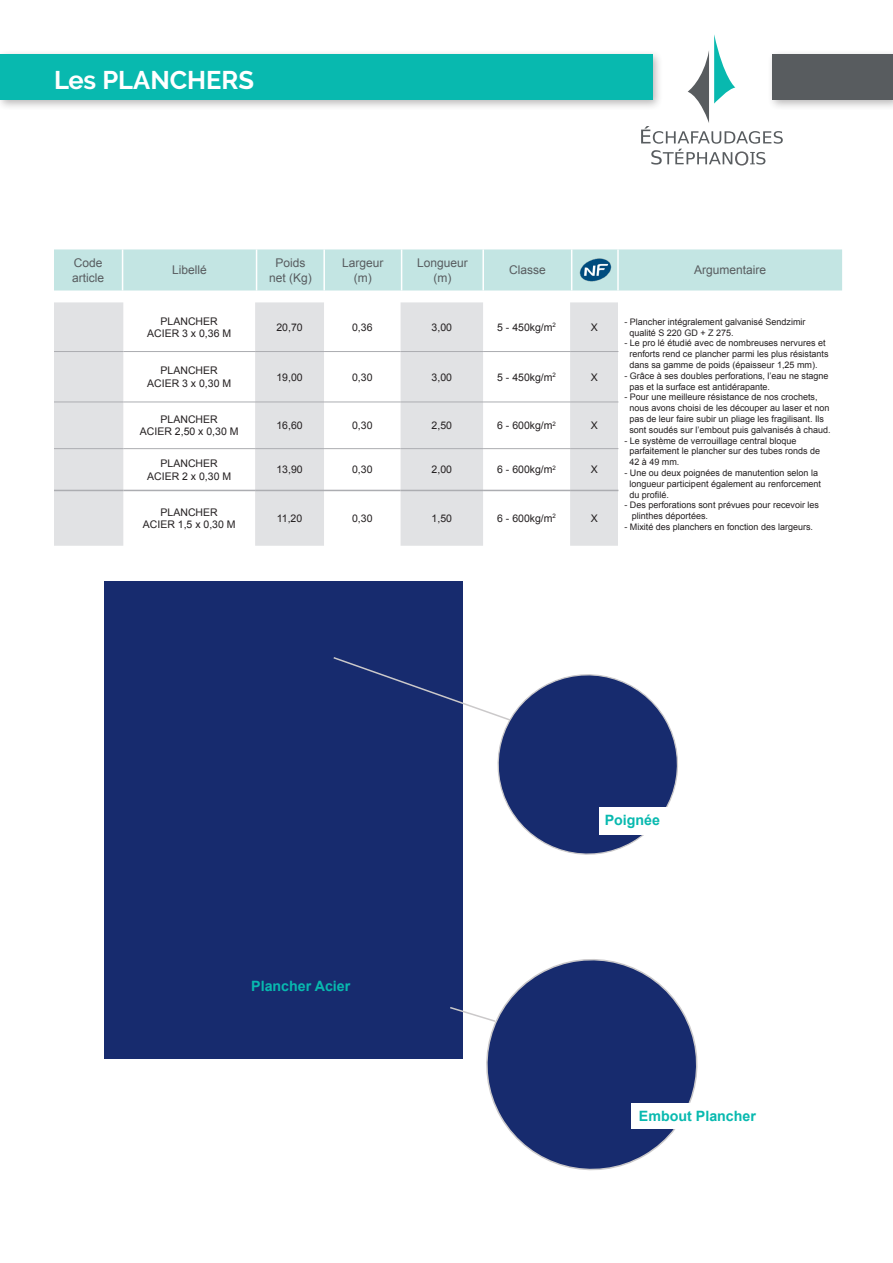
<style>
.page{position:relative;width:893px;height:1263px;background:#fff}
.page>*{position:absolute;margin:0;border:0;box-sizing:border-box;transform-origin:0 0}
.t1{font:700 25.5px "Raleway";color:#fff}
.t2{font:700 14.25px "Arial";color:#08b9af}
.t3{font:12px/14.4px "Arial";color:#585c5f}
.t4{font:10.5px/12.6px "Arial";color:#231f20;text-align:center}
.t5{font:9px/10.8px "Arial";color:#231f20}
</style>
<div class="page">
<div style="left:104px;top:581px;width:358px;height:478px;background:#172b6e"></div>
<div style="left:0;top:49px;width:663px;height:62px;background:#231f20;opacity:.32"></div>
<div style="left:0;top:55px;width:652px;height:45px;background:#08b9af"></div>
<div style="left:767px;top:49px;width:126px;height:62px;background:#231f20;opacity:.32"></div>
<div style="left:772px;top:55px;width:121px;height:45px;background:#585c5f"></div>
<svg style="left:641px;top:34px;width:142px;height:132px"></svg>
<svg style="left:54px;top:302px;width:564px;height:244px"></svg>
<hr style="left:54px;top:351px;width:69px;height:1px;background:#acadb1">
<hr style="left:123px;top:351px;width:132px;height:1px;background:#acadb1">
<hr style="left:255px;top:351px;width:69px;height:1px;background:#acadb1">
<hr style="left:324px;top:351px;width:77px;height:1px;background:#acadb1">
<hr style="left:401px;top:351px;width:82px;height:1px;background:#acadb1">
<hr style="left:483px;top:351px;width:87px;height:1px;background:#acadb1">
<hr style="left:54px;top:402px;width:69px;height:1px;background:#acadb1">
<hr style="left:123px;top:402px;width:132px;height:1px;background:#acadb1">
<hr style="left:255px;top:402px;width:69px;height:1px;background:#acadb1">
<hr style="left:324px;top:402px;width:77px;height:1px;background:#acadb1">
<hr style="left:401px;top:402px;width:82px;height:1px;background:#acadb1">
<hr style="left:483px;top:402px;width:87px;height:1px;background:#acadb1">
<hr style="left:54px;top:448px;width:69px;height:1px;background:#acadb1">
<hr style="left:123px;top:448px;width:132px;height:1px;background:#acadb1">
<hr style="left:255px;top:448px;width:69px;height:1px;background:#acadb1">
<hr style="left:324px;top:448px;width:77px;height:1px;background:#acadb1">
<hr style="left:401px;top:448px;width:82px;height:1px;background:#acadb1">
<hr style="left:483px;top:448px;width:87px;height:1px;background:#acadb1">
<hr style="left:570px;top:351px;width:48px;height:1px;background:#acadb1">
<hr style="left:570px;top:402px;width:48px;height:1px;background:#acadb1">
<hr style="left:570px;top:448px;width:48px;height:1px;background:#acadb1">
<hr style="left:54px;top:490px;width:69px;height:1px;background:#acadb1">
<hr style="left:123px;top:490px;width:132px;height:1px;background:#acadb1">
<hr style="left:255px;top:490px;width:69px;height:1px;background:#acadb1">
<hr style="left:324px;top:490px;width:77px;height:1px;background:#acadb1">
<hr style="left:401px;top:490px;width:82px;height:1px;background:#acadb1">
<hr style="left:483px;top:490px;width:87px;height:1px;background:#acadb1">
<hr style="left:570px;top:490px;width:48px;height:1px;background:#acadb1">
<div style="left:54px;top:249px;width:788px;height:41px;background:#c3e5e3"></div>
<hr style="left:122px;top:249px;width:1px;height:41px;background:#fff">
<hr style="left:256px;top:249px;width:1px;height:41px;background:#fff">
<hr style="left:323px;top:249px;width:2px;height:41px;background:#fff">
<hr style="left:401px;top:249px;width:1px;height:41px;background:#fff">
<hr style="left:482px;top:249px;width:2px;height:41px;background:#fff">
<hr style="left:571px;top:249px;width:1px;height:41px;background:#fff">
<hr style="left:617px;top:249px;width:2px;height:41px;background:#fff">
<img style="left:578px;top:257px;width:33px;height:26px">
<svg style="left:450px;top:1006px;width:22px;height:17px"></svg>
<svg style="left:472px;top:959px;width:226px;height:212px"></svg>
<svg style="left:333px;top:656px;width:345px;height:211px"></svg>
<div style="left:631px;top:1104px;width:134px;height:25px;background:#fff"></div>
<div style="left:599px;top:807px;width:92px;height:27px;background:#fff"></div>
<p class="t1" style="left:54px;top:65px;width:202px">Les PLANCHERS</p>
<p class="t3" style="left:72px;top:256px;width:34px">Code article</p>
<p class="t3" style="left:172px;top:263px;width:36px">Libellé</p>
<p class="t3" style="left:275px;top:256px;width:32px">Poids</p>
<p class="t3" style="left:269px;top:270px;width:44px">net (Kg)</p>
<p class="t3" style="left:342px;top:256px;width:43px">Largeur</p>
<p class="t3" style="left:354px;top:270px;width:19px">(m)</p>
<p class="t3" style="left:417px;top:256px;width:52px">Longueur</p>
<p class="t3" style="left:433px;top:270px;width:19px">(m)</p>
<p class="t3" style="left:509px;top:263px;width:38px">Classe</p>
<p class="t3" style="left:694px;top:263px;width:74px">Argumentaire</p>
<p class="t4" style="left:147px;top:315px;width:86px">PLANCHER<br>ACIER 3 x 0,36 M</p>
<p class="t4" style="left:276px;top:321px;width:28px">20,70</p>
<p class="t4" style="left:352px;top:321px;width:22px">0,36</p>
<p class="t4" style="left:432px;top:321px;width:22px">3,00</p>
<p class="t4" style="left:497px;top:321px;width:60px">5 - 450kg/m<sup>2</sup></p>
<p class="t4" style="left:591px;top:321px;width:9px">X</p>
<p class="t5" style="left:629px;top:316px;width:178px;text-indent:-5px">- Plancher intégralement galvanisé Sendzimir qualité S 220 GD + Z 275.</p>
<p class="t5" style="left:629px;top:338px;width:201px;text-indent:-5px">- Le pro lé étudié avec de nombreuses nervures et renforts rend ce plancher parmi les plus résistants dans sa gamme de poids (épaisseur 1,25 mm).</p>
<p class="t5" style="left:629px;top:370px;width:201px;text-indent:-5px">- Grâce à ses doubles perforations, l’eau ne stagne pas et la surface est antidérapante.</p>
<p class="t5" style="left:629px;top:392px;width:203px;text-indent:-5px">- Pour une meilleure résistance de nos crochets, nous avons choisi de les découper au laser et non pas de leur faire subir un pliage les fragilisant. Ils sont soudés sur l’embout puis galvanisés à chaud.</p>
<p class="t5" style="left:629px;top:435px;width:192px;text-indent:-5px">- Le système de verrouillage central bloque parfaitement le plancher sur des tubes ronds de<br>42 à 49 mm.</p>
<p class="t5" style="left:629px;top:467px;width:193px;text-indent:-5px">- Une ou deux poignées de manutention selon la longueur participent également au renforcement du profilé.</p>
<p class="t5" style="left:632px;top:500px;width:189px;text-indent:-8px">- Des perforations sont prévues pour recevoir les plinthes déportées.</p>
<p class="t5" style="left:624px;top:521px;width:190px">- Mixité des planchers en fonction des largeurs.</p>
<p class="t4" style="left:147px;top:364px;width:86px">PLANCHER<br>ACIER 3 x 0,30 M</p>
<p class="t4" style="left:276px;top:371px;width:28px">19,00</p>
<p class="t4" style="left:352px;top:371px;width:22px">0,30</p>
<p class="t4" style="left:432px;top:371px;width:22px">3,00</p>
<p class="t4" style="left:497px;top:371px;width:60px">5 - 450kg/m<sup>2</sup></p>
<p class="t4" style="left:591px;top:371px;width:9px">X</p>
<p class="t4" style="left:140px;top:413px;width:100px">PLANCHER<br>ACIER 2,50 x 0,30 M</p>
<p class="t4" style="left:276px;top:419px;width:28px">16,60</p>
<p class="t4" style="left:352px;top:419px;width:22px">0,30</p>
<p class="t4" style="left:432px;top:419px;width:22px">2,50</p>
<p class="t4" style="left:497px;top:419px;width:60px">6 - 600kg/m<sup>2</sup></p>
<p class="t4" style="left:591px;top:419px;width:9px">X</p>
<p class="t4" style="left:147px;top:457px;width:86px">PLANCHER<br>ACIER 2 x 0,30 M</p>
<p class="t4" style="left:276px;top:463px;width:28px">13,90</p>
<p class="t4" style="left:352px;top:463px;width:22px">0,30</p>
<p class="t4" style="left:432px;top:463px;width:22px">2,00</p>
<p class="t4" style="left:497px;top:463px;width:60px">6 - 600kg/m<sup>2</sup></p>
<p class="t4" style="left:591px;top:463px;width:9px">X</p>
<p class="t4" style="left:143px;top:506px;width:94px">PLANCHER<br>ACIER 1,5 x 0,30 M</p>
<p class="t4" style="left:277px;top:512px;width:27px">11,20</p>
<p class="t4" style="left:352px;top:512px;width:22px">0,30</p>
<p class="t4" style="left:432px;top:512px;width:22px">1,50</p>
<p class="t4" style="left:497px;top:512px;width:60px">6 - 600kg/m<sup>2</sup></p>
<p class="t4" style="left:591px;top:512px;width:9px">X</p>
<p class="t2" style="left:251px;top:976px;width:101px">Plancher Acier</p>
<p class="t2" style="left:605px;top:810px;width:57px">Poignée</p>
<p class="t2" style="left:639px;top:1106px;width:119px">Embout Plancher</p>
</div>
